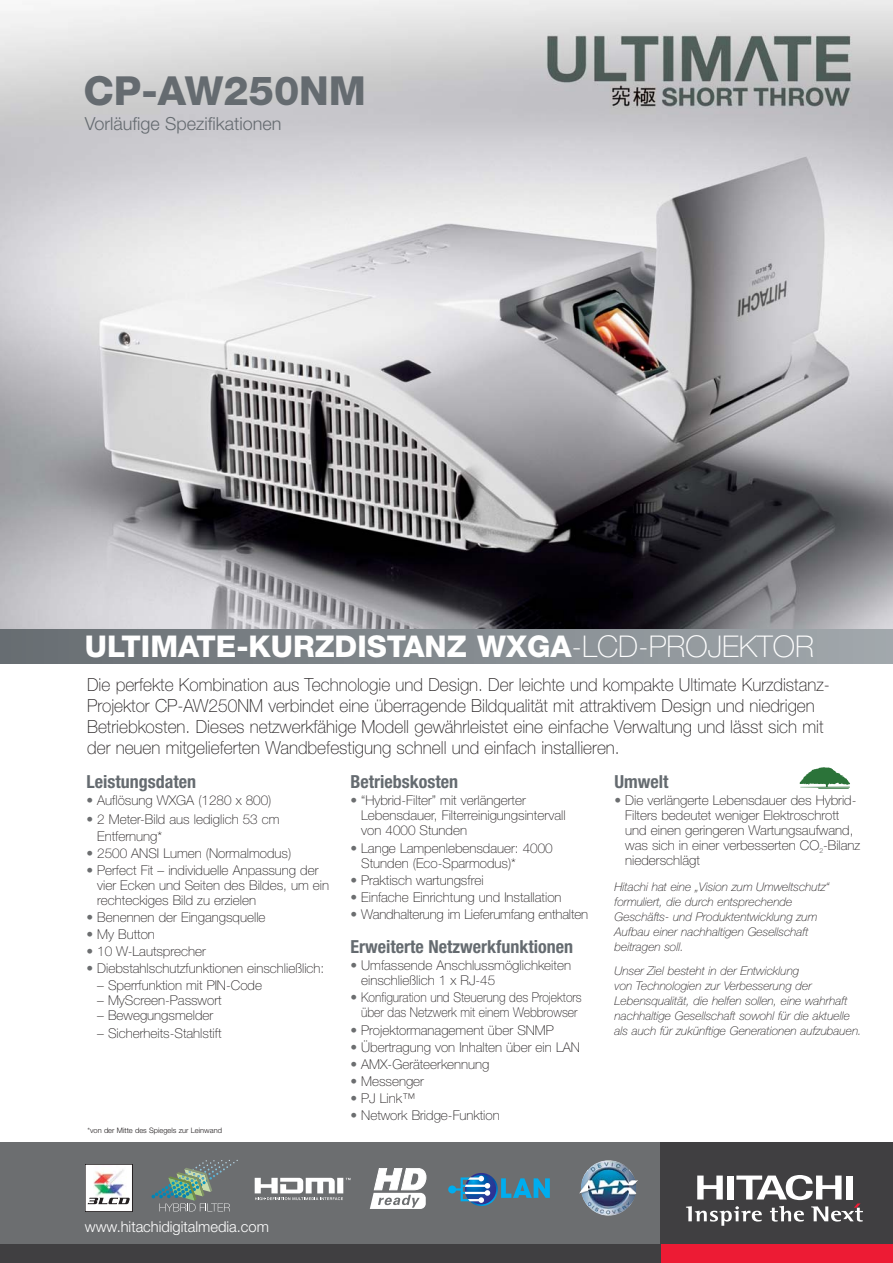
<style>
.page{position:relative;width:893px;height:1263px;background:#fff}
.page>*{position:absolute;margin:0;border:0;box-sizing:border-box;transform-origin:0 0}
.t1{font:800 40.05px "Helvetica Neue";color:#656b70}
.t2{font:800 30px "Helvetica Neue";color:#fff}
.t3{font:100 18px/21px "Helvetica Neue";color:#231f20;scale:.96 1}
.t4{font:700 condensed 18px "Helvetica Neue";color:#656b70}
.t5{font:300 18px "Helvetica Neue";color:#656b70}
.t6{font:300 15px "Helvetica Neue";color:#fff}
.t7{font:100 13.5px/15px "Helvetica Neue";color:#231f20}
.t8{font:100 13.5px/15px "Helvetica Neue";color:#231f20;text-align:center;scale:.9 1}
.t9{font:italic 100 12px/15px "Helvetica Neue";color:#231f20}
.t10{font:300 7.5px "Helvetica Neue";color:#231f20}
.s1{font-weight:100}
.s2{color:#6c6e70}
</style>
<div class="page">
<div style="left:650px;top:1237px;width:242px;height:26px;background:#ed1b34"></div>
<div style="left:0;top:1143px;width:660px;height:104px;background:#6c6e70"></div>
<div style="left:660px;top:1143px;width:232px;height:101px;background:#403f41"></div>
<div style="left:0;top:1244px;width:660px;height:19px;background:#403f41"></div>
<svg style="left:686px;top:1175px;width:177px;height:51px"></svg>
<img style="left:0;top:0;width:892px;height:629px">
<div style="left:0;top:629px;width:892px;height:34px;background:linear-gradient(to right,#676d71,#a1a8ac)"></div>
<div style="left:85px;top:1164px;width:47px;height:48px;background:#fff"></div>
<div style="left:85px;top:1164px;width:47px;height:48px;border:1px solid #231f20"></div>
<img style="left:93px;top:1165px;width:34px;height:33px">
<svg style="left:87px;top:1198px;width:43px;height:14px"></svg>
<svg style="left:152px;top:1160px;width:86px;height:51px"></svg>
<svg style="left:448px;top:1173px;width:102px;height:33px"></svg>
<img style="left:587px;top:1160px;width:43px;height:56px">
<img style="left:579px;top:1171px;width:8px;height:34px">
<img style="left:630px;top:1170px;width:8px;height:35px">
<svg style="left:255px;top:1178px;width:95px;height:22px"></svg>
<svg style="left:370px;top:1168px;width:56px;height:41px"></svg>
<svg style="left:799px;top:767px;width:51px;height:22px"></svg>
<h1 class="t1" style="left:83px;top:76px;width:284px">CP-AW250NM</h1>
<h3 class="t5" style="left:85px;top:117px;width:198px">Vorläufige Spezifikationen</h3>
<h2 class="t2" style="left:85px;top:636px;width:730px">ULTIMATE-KURZDISTANZ WXGA<span class="s1">-LCD-PROJEKTOR</span></h2>
<p class="t3" style="left:87px;top:676px;width:775px">Die perfekte Kombination aus Technologie und Design. Der leichte und kompakte Ultimate Kurzdistanz-Projektor CP-AW250NM verbindet eine überragende Bildqualität mit attraktivem Design und niedrigen Betriebkosten. Dieses netzwerkfähige Modell gewährleistet eine einfache Verwaltung und lässt sich mit der neuen mitgelieferten Wandbefestigung schnell und einfach installieren.</p>
<h3 class="t4" style="left:87px;top:775px;width:111px">Leistungsdaten</h3>
<p class="t7" style="left:87px;top:794px;width:186px"><span class="s2">•</span> Auflösung WXGA (1280 x 800)</p>
<p class="t7" style="left:97px;top:812px;width:184px;line-height:16.5px;text-indent:-11px"><span class="s2">•</span> 2 Meter-Bild aus lediglich 53 cm<br>Entfernung*</p>
<p class="t7" style="left:87px;top:847px;width:206px"><span class="s2">•</span> 2500 ANSI Lumen (Normalmodus)</p>
<p class="t7" style="left:97px;top:864px;width:233px;text-indent:-11px"><span class="s2">•</span> Perfect Fit – individuelle Anpassung der vier Ecken und Seiten des Bildes, um ein rechteckiges Bild zu erzielen</p>
<p class="t7" style="left:87px;top:911px;width:181px"><span class="s2">•</span> Benennen der Eingangsquelle</p>
<p class="t7" style="left:87px;top:928px;width:70px"><span class="s2">•</span> My Button</p>
<p class="t7" style="left:87px;top:945px;width:121px"><span class="s2">•</span> 10 W-Lautsprecher</p>
<p class="t7" style="left:87px;top:962px;width:239px"><span class="s2">•</span> Diebstahlschutzfunktionen einschließlich:</p>
<p class="t7" style="left:97px;top:979px;width:166px">– Sperrfunktion mit PIN-Code</p>
<p class="t7" style="left:97px;top:994px;width:126px">– MyScreen-Passwort</p>
<p class="t7" style="left:97px;top:1009px;width:118px">– Bewegungsmelder</p>
<p class="t7" style="left:97px;top:1026px;width:126px">– Sicherheits-Stahlstift</p>
<h3 class="t4" style="left:350px;top:775px;width:109px">Betriebskosten</h3>
<p class="t7" style="left:361px;top:794px;width:206px;text-indent:-11px"><span class="s2">•</span> “Hybrid-Filter” mit verlängerter<br>Lebensdauer, Filterreinigungsintervall von 4000 Stunden</p>
<p class="t7" style="left:361px;top:841px;width:193px;text-indent:-11px"><span class="s2">•</span> Lange Lampenlebensdauer: 4000<br>Stunden (Eco-Sparmodus)*</p>
<p class="t7" style="left:350px;top:874px;width:135px"><span class="s2">•</span> Praktisch wartungsfrei</p>
<p class="t7" style="left:350px;top:891px;width:213px"><span class="s2">•</span> Einfache Einrichtung und Installation</p>
<p class="t7" style="left:350px;top:908px;width:239px"><span class="s2">•</span> Wandhalterung im Lieferumfang enthalten</p>
<h3 class="t4" style="left:350px;top:940px;width:224px">Erweiterte Netzwerkfunktionen</h3>
<p class="t7" style="left:361px;top:959px;width:211px;text-indent:-11px"><span class="s2">•</span> Umfassende Anschlussmöglichkeiten einschließlich 1 x RJ-45</p>
<p class="t8" style="left:350px;top:991px;width:258px"><span class="s2">•</span> Konfiguration und Steuerung des Projektors über das Netzwerk mit einem Webbrowser</p>
<p class="t7" style="left:350px;top:1023px;width:205px"><span class="s2">•</span> Projektormanagement über SNMP</p>
<p class="t7" style="left:350px;top:1041px;width:231px"><span class="s2">•</span> Übertragung von Inhalten über ein LAN</p>
<p class="t7" style="left:350px;top:1058px;width:140px"><span class="s2">•</span> AMX-Geräteerkennung</p>
<p class="t7" style="left:350px;top:1075px;width:75px"><span class="s2">•</span> Messenger</p>
<p class="t7" style="left:350px;top:1092px;width:66px"><span class="s2">•</span> PJ Link™</p>
<p class="t7" style="left:350px;top:1109px;width:151px"><span class="s2">•</span> Network Bridge-Funktion</p>
<h3 class="t4" style="left:614px;top:775px;width:55px">Umwelt</h3>
<p class="t7" style="left:625px;top:794px;width:237px;text-indent:-11px"><span class="s2">•</span> Die verlängerte Lebensdauer des Hybrid-Filters bedeutet weniger Elektroschrott und einen geringeren Wartungsaufwand, was sich in einer verbesserten CO<sub>2</sub>-Bilanz niederschlägt</p>
<p class="t9" style="left:614px;top:880px;width:217px">Hitachi hat eine „Vision zum Umweltschutz“ formuliert, die durch entsprechende Geschäfts- und Produktentwicklung zum Aufbau einer nachhaltigen Gesellschaft beitragen soll.</p>
<p class="t9" style="left:614px;top:964px;width:248px">Unser Ziel besteht in der Entwicklung<br>von Technologien zur Verbesserung der Lebensqualität, die helfen sollen, eine wahrhaft nachhaltige Gesellschaft sowohl für die aktuelle als auch für zukünftige Generationen aufzubauen.</p>
<p class="t10" style="left:87px;top:1128px;width:136px">*von der Mitte des Spiegels zur Leinwand</p>
<p class="t6" style="left:85px;top:1221px;width:186px">www.hitachidigitalmedia.com</p>
</div>
